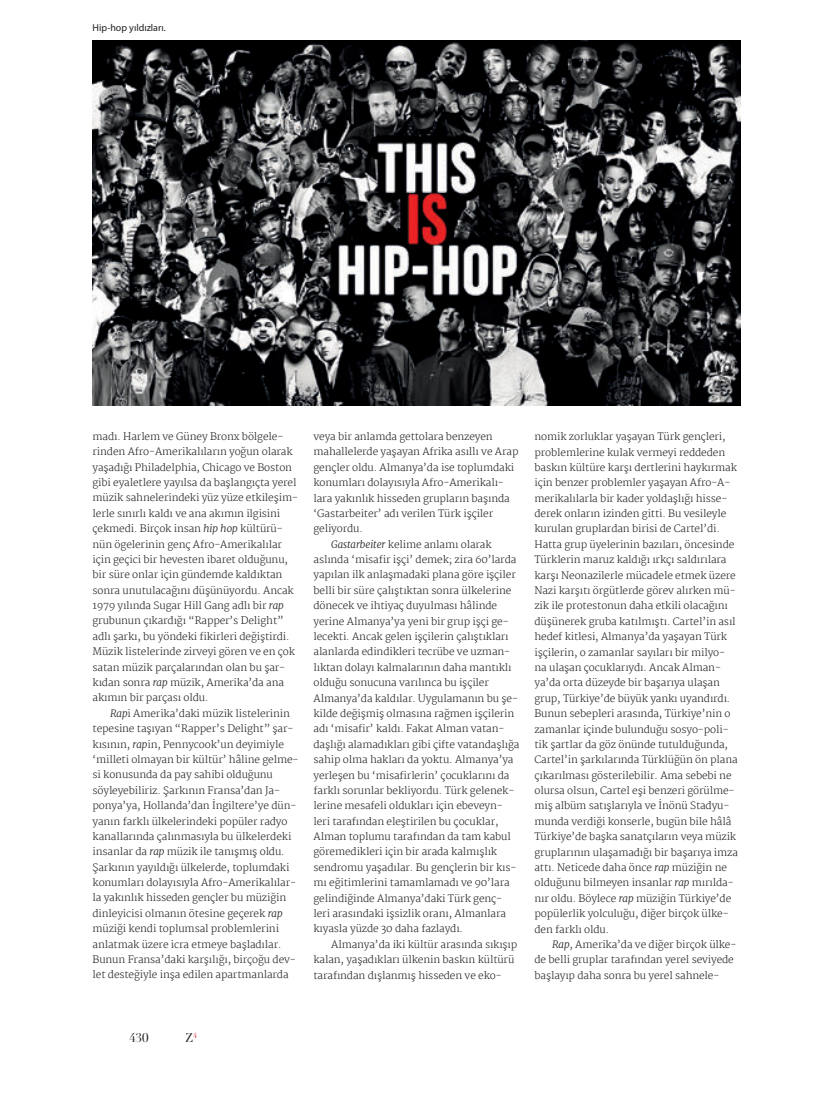
<style>
.page{position:relative;width:833px;height:1099px;background:#fff}
.page>*{position:absolute;margin:0;border:0;box-sizing:border-box;transform-origin:0 0}
.t1{font:12.5px "Didot LT Roman";color:#231f20}
.t2{font:300 10px/15.4px "Merriweather";letter-spacing:-.01em;color:#231f20}
.t3{font:10px "Myriad Pro";color:#231f20}
.s1{font-style:italic}
</style>
<div class="page">
<img style="left:93px;top:41px;width:647px;height:364px">
<p class="t3" style="left:93px;top:23px;width:75px">Hip-hop yıldızları.</p>
<p class="t2" style="left:93px;top:428px;width:207px">madı. Harlem ve Güney Bronx bölgele&shy;rinden Afro-Amerikalıların yoğun olarak yaşadığı Philadelphia, Chicago ve Boston gibi eyaletlere yayılsa da başlangıçta yerel müzik sahnelerindeki yüz yüze etkileşim&shy;lerle sınırlı kaldı ve ana akımın ilgisini çekmedi. Birçok insan <span class="s1">hip hop</span> kültürü&shy;nün ögelerinin genç Afro-Amerikalılar için geçici bir hevesten ibaret olduğunu, bir süre onlar için gündemde kaldıktan sonra unutulacağını düşünüyordu. Ancak 1979 yılında Sugar Hill Gang adlı bir <span class="s1">rap </span>grubunun çıkardığı “Rapper’s Delight” adlı şarkı, bu yöndeki fikirleri değiştirdi.<br>Müzik listelerinde zirveyi gören ve en çok satan müzik parçalarından olan bu şar&shy;kıdan sonra <span class="s1">rap</span> müzik, Amerika’da ana akımın bir parçası oldu.</p>
<p class="t2" style="left:93px;top:705px;width:207px;text-indent:18px"><span class="s1">Rap</span>i Amerika’daki müzik listelerinin tepesine taşıyan “Rapper’s Delight” şar&shy;kısının, <span class="s1">rap</span>in, Pennycook’un deyimiyle ‘milleti olmayan bir kültür’ hâline gelme&shy;si konusunda da pay sahibi olduğunu söyleyebiliriz. Şarkının Fransa’dan Ja&shy;ponya’ya, Hollanda’dan İngiltere’ye dün&shy;yanın farklı ülkelerindeki popüler radyo kanallarında çalınmasıyla bu ülkelerdeki insanlar da <span class="s1">rap</span> müzik ile tanışmış oldu.<br>Şarkının yayıldığı ülkelerde, toplumdaki konumları dolayısıyla Afro-Amerikalılar&shy;la yakınlık hisseden gençler bu müziğin dinleyicisi olmanın ötesine geçerek <span class="s1">rap </span>müziği kendi toplumsal problemlerini anlatmak üzere icra etmeye başladılar.<br>Bunun Fransa’daki karşılığı, birçoğu dev&shy;let desteğiyle inşa edilen apartmanlarda</p>
<p class="t2" style="left:313px;top:428px;width:181px">veya bir anlamda gettolara benzeyen</p>
<p class="t2" style="left:313px;top:444px;width:206px">mahallelerde yaşayan Afrika asıllı ve Arap</p>
<p class="t2" style="left:313px;top:459px;width:202px">gençler oldu. Almanya’da ise toplumdaki</p>
<p class="t2" style="left:313px;top:475px;width:192px">konumları dolayısıyla Afro-Amerikalı-</p>
<p class="t2" style="left:313px;top:490px;width:198px">lara yakınlık hisseden grupların başında</p>
<p class="t2" style="left:313px;top:505px;width:181px">‘Gastarbeiter’ adı verilen Türk işçiler</p>
<p class="t2" style="left:313px;top:521px;width:51px">geliyordu.</p>
<p class="t2" style="left:331px;top:536px;width:162px"><span class="s1">Gastarbeiter</span> kelime anlamı olarak</p>
<p class="t2" style="left:313px;top:551px;width:204px">aslında ‘misafir işçi’ demek; zira 60’larda</p>
<p class="t2" style="left:313px;top:567px;width:204px">yapılan ilk anlaşmadaki plana göre işçiler</p>
<p class="t2" style="left:313px;top:582px;width:199px">belli bir süre çalıştıktan sonra ülkelerine</p>
<p class="t2" style="left:313px;top:598px;width:185px">dönecek ve ihtiyaç duyulması hâlinde</p>
<p class="t2" style="left:313px;top:613px;width:197px">yerine Almanya’ya yeni bir grup işçi ge-</p>
<p class="t2" style="left:313px;top:628px;width:197px">lecekti. Ancak gelen işçilerin çalıştıkları</p>
<p class="t2" style="left:313px;top:644px;width:198px">alanlarda edindikleri tecrübe ve uzman-</p>
<p class="t2" style="left:313px;top:659px;width:200px">lıktan dolayı kalmalarının daha mantıklı</p>
<p class="t2" style="left:313px;top:674px;width:177px">olduğu sonucuna varılınca bu işçiler</p>
<p class="t2" style="left:313px;top:690px;width:206px">Almanya’da kaldılar. Uygulamanın bu şe-</p>
<p class="t2" style="left:313px;top:705px;width:202px">kilde değişmiş olmasına rağmen işçilerin</p>
<p class="t2" style="left:313px;top:721px;width:192px">adı ‘misafir’ kaldı. Fakat Alman vatan-</p>
<p class="t2" style="left:313px;top:736px;width:207px">daşlığı alamadıkları gibi çifte vatandaşlığa</p>
<p class="t2" style="left:313px;top:751px;width:201px">sahip olma hakları da yoktu. Almanya’ya</p>
<p class="t2" style="left:313px;top:767px;width:197px">yerleşen bu ‘misafirlerin’ çocuklarını da</p>
<p class="t2" style="left:313px;top:782px;width:202px">farklı sorunlar bekliyordu. Türk gelenek-</p>
<p class="t2" style="left:313px;top:798px;width:191px">lerine mesafeli oldukları için ebeveyn-</p>
<p class="t2" style="left:313px;top:813px;width:187px">leri tarafından eleştirilen bu çocuklar,</p>
<p class="t2" style="left:313px;top:828px;width:199px">Alman toplumu tarafından da tam kabul</p>
<p class="t2" style="left:313px;top:844px;width:185px">göremedikleri için bir arada kalmışlık</p>
<p class="t2" style="left:313px;top:859px;width:204px">sendromu yaşadılar. Bu gençlerin bir kıs-</p>
<p class="t2" style="left:313px;top:874px;width:198px">mı eğitimlerini tamamlamadı ve 90’lara</p>
<p class="t2" style="left:313px;top:890px;width:190px">gelindiğinde Almanya’daki Türk genç-</p>
<p class="t2" style="left:313px;top:905px;width:194px">leri arasındaki işsizlik oranı, Almanlara</p>
<p class="t2" style="left:313px;top:921px;width:151px">kıyasla yüzde 30 daha fazlaydı.</p>
<p class="t2" style="left:331px;top:936px;width:188px">Almanya’da iki kültür arasında sıkışıp</p>
<p class="t2" style="left:313px;top:951px;width:202px">kalan, yaşadıkları ülkenin baskın kültürü</p>
<p class="t2" style="left:313px;top:967px;width:190px">tarafından dışlanmış hisseden ve eko-</p>
<p class="t2" style="left:534px;top:429px;width:205px">nomik zorluklar yaşayan Türk gençleri, problemlerine kulak vermeyi reddeden baskın kültüre karşı dertlerini haykırmak için benzer problemler yaşayan Afro-A&shy;merikalılarla bir kader yoldaşlığı hisse&shy;derek onların izinden gitti. Bu vesileyle kurulan gruplardan birisi de Cartel’di.<br>Hatta grup üyelerinin bazıları, öncesinde Türklerin maruz kaldığı ırkçı saldırılara karşı Neonazilerle mücadele etmek üzere Nazi karşıtı örgütlerde görev alırken mü&shy;zik ile protestonun daha etkili olacağını düşünerek gruba katılmıştı. Cartel’in asıl hedef kitlesi, Almanya’da yaşayan Türk işçilerin, o zamanlar sayıları bir milyo&shy;na ulaşan çocuklarıydı. Ancak Alman&shy;ya’da orta düzeyde bir başarıya ulaşan grup, Türkiye’de büyük yankı uyandırdı.<br>Bunun sebepleri arasında, Türkiye’nin o zamanlar içinde bulunduğu sosyo-poli&shy;tik şartlar da göz önünde tutulduğunda, Cartel’in şarkılarında Türklüğün ön plana çıkarılması gösterilebilir. Ama sebebi ne olursa olsun, Cartel eşi benzeri görülme&shy;miş albüm satışlarıyla ve İnönü Stadyu&shy;munda verdiği konserle, bugün bile hâlâ Türkiye’de başka sanatçıların veya müzik gruplarının ulaşamadığı bir başarıya imza attı. Neticede daha önce <span class="s1">rap</span> müziğin ne olduğunu bilmeyen insanlar <span class="s1">rap</span> mırılda&shy;nır oldu. Böylece <span class="s1">rap</span> müziğin Türkiye’de popülerlik yolculuğu, diğer birçok ülke&shy;den farklı oldu.</p>
<p class="t2" style="left:534px;top:936px;width:203px;text-indent:18px"><span class="s1">Rap</span>, Amerika’da ve diğer birçok ülke&shy;de belli gruplar tarafından yerel seviyede başlayıp daha sonra bu yerel sahnele-</p>
<p class="t1" style="left:129px;top:1030px;width:21px">430</p>
<p class="t1" style="left:185px;top:1030px;width:13px">Z<sup>4</sup></p>
</div>
